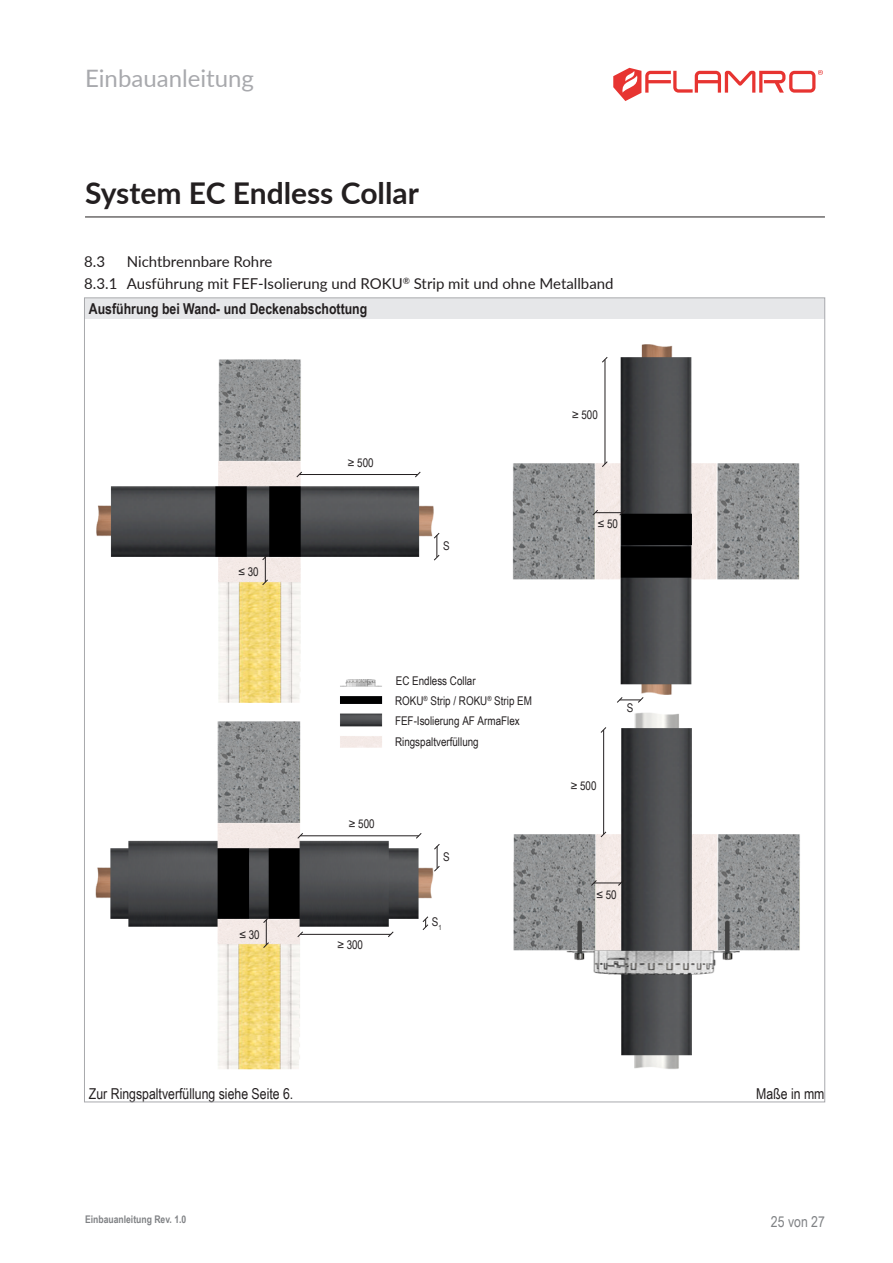
<style>
.page{position:relative;width:893px;height:1263px;background:#fff}
.page>*{position:absolute;margin:0;border:0;box-sizing:border-box;transform-origin:0 0}
.t1{font:700 30px "Lato";color:#231f20}
.t2{font:24px "Lato";color:#a8a9ad}
.t3{font:15px "Lato";color:#231f20}
.p___Zwischenüberschrift_grauer_Balken{font:700 15px "Arial Narrow";color:#231f20}
.p___Fließtext{font:15px "Arial Narrow";color:#231f20}
.p___Fließtext_rechtsbündig{font:15px "Arial Narrow";color:#231f20}
.t4{font:15px "Arial Narrow";color:#808285}
.t5{font:12px/20.4px "Arial Narrow";color:#231f20}
.t6{font:700 10.5px "Arial Narrow";color:#808285}
</style>
<div class="page">
<hr style="left:85px;top:217px;width:740px;height:1px;background:#231f20">
<div style="left:85px;top:298px;width:740px;height:21px;background:#e6e7e9"></div>
<img style="left:95px;top:344px;width:705px;height:726px">
<svg style="left:262px;top:554px;width:7px;height:32px"></svg>
<svg style="left:433px;top:532px;width:7px;height:29px"></svg>
<svg style="left:601px;top:356px;width:7px;height:7px"></svg>
<hr style="left:605px;top:360px;width:1px;height:104px;background:#231f20">
<svg style="left:601px;top:461px;width:7px;height:7px"></svg>
<svg style="left:592px;top:509px;width:34px;height:7px"></svg>
<svg style="left:616px;top:696px;width:28px;height:7px"></svg>
<svg style="left:296px;top:471px;width:7px;height:7px"></svg>
<hr style="left:299px;top:474px;width:119px;height:1px;background:#231f20">
<svg style="left:414px;top:471px;width:7px;height:7px"></svg>
<svg style="left:600px;top:726px;width:7px;height:7px"></svg>
<hr style="left:603px;top:730px;width:1px;height:104px;background:#231f20">
<svg style="left:600px;top:831px;width:7px;height:7px"></svg>
<svg style="left:590px;top:879px;width:34px;height:7px"></svg>
<svg style="left:263px;top:916px;width:7px;height:33px"></svg>
<svg style="left:297px;top:832px;width:7px;height:7px"></svg>
<hr style="left:300px;top:835px;width:119px;height:1px;background:#231f20">
<svg style="left:415px;top:832px;width:7px;height:7px"></svg>
<svg style="left:297px;top:931px;width:7px;height:7px"></svg>
<hr style="left:300px;top:934px;width:91px;height:1px;background:#231f20">
<svg style="left:387px;top:931px;width:7px;height:7px"></svg>
<svg style="left:433px;top:843px;width:7px;height:29px"></svg>
<svg style="left:422px;top:916px;width:7px;height:15px"></svg>
<svg style="left:613px;top:68px;width:210px;height:33px"></svg>
<h2 class="t2" style="left:85px;top:61px;width:170px">Einbauanleitung</h2>
<h1 class="t1" style="left:85px;top:171px;width:335px">System EC Endless Collar</h1>
<p class="t3" style="left:84px;top:251px;width:22px">8.3</p>
<p class="t3" style="left:127px;top:251px;width:147px">Nichtbrennbare Rohre</p>
<p class="t3" style="left:84px;top:273px;width:531px">8.3.1 Ausführung mit FEF-Isolierung und ROKU<sup>®</sup> Strip mit und ohne Metallband</p>
<p class="p___Zwischenüberschrift_grauer_Balken" style="left:89px;top:297px;width:280px">Ausführung bei Wand- und Deckenabschottung</p>
<p class="t5" style="left:239px;top:561px;width:22px">≤ 30</p>
<p class="t5" style="left:239px;top:924px;width:22px">≤ 30</p>
<p class="t5" style="left:348px;top:452px;width:27px">≥ 500</p>
<p class="t5" style="left:443px;top:535px;width:8px">S</p>
<p class="t5" style="left:572px;top:404px;width:27px">≥ 500</p>
<p class="t5" style="left:598px;top:513px;width:22px">≤ 50</p>
<p class="t5" style="left:396px;top:670px;width:81px">EC Endless Collar</p>
<p class="t5" style="left:395px;top:690px;width:138px">ROKU<sup>®</sup> Strip / ROKU<sup>®</sup> Strip EM<br>FEF-Isolierung AF ArmaFlex</p>
<p class="t5" style="left:395px;top:731px;width:85px">Ringspaltverfüllung</p>
<p class="t5" style="left:349px;top:813px;width:27px">≥ 500</p>
<p class="t5" style="left:337px;top:934px;width:27px">≥ 300</p>
<p class="t5" style="left:443px;top:846px;width:8px">S</p>
<p class="t5" style="left:432px;top:911px;width:11px">S<sub>1</sub></p>
<p class="t5" style="left:571px;top:775px;width:27px">≥ 500</p>
<p class="t5" style="left:627px;top:698px;width:8px">S</p>
<p class="t5" style="left:596px;top:884px;width:22px">≤ 50</p>
<p class="p___Fließtext" style="left:89px;top:1082px;width:206px">Zur Ringspaltverfüllung siehe Seite 6.</p>
<p class="p___Fließtext_rechtsbündig" style="left:756px;top:1082px;width:70px">Maße in mm</p>
<p class="t6" style="left:85px;top:1212px;width:103px">Einbauanleitung Rev. 1.0</p>
<p class="t4" style="left:771px;top:1210px;width:56px">25 von 27</p>
</div>
